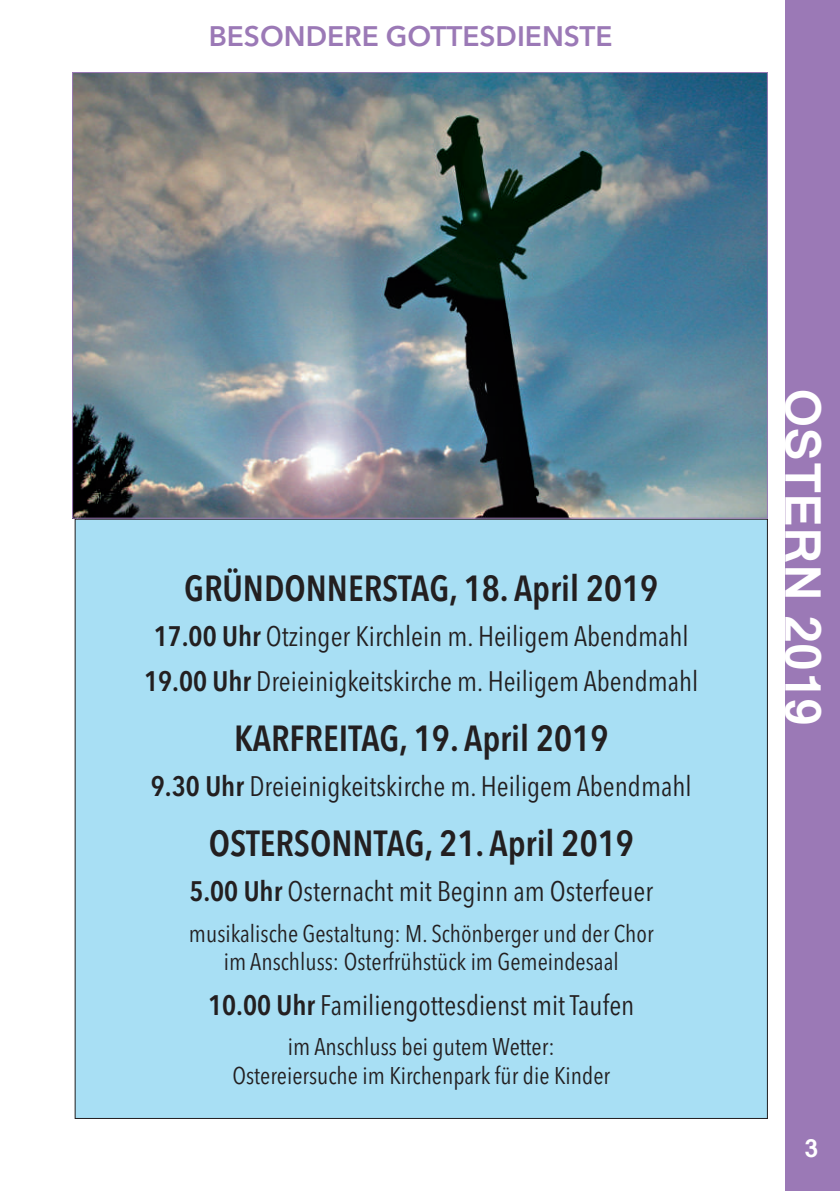
<style>
.page{position:relative;width:840px;height:1191px;background:#fff}
.page>*{position:absolute;margin:0;border:0;box-sizing:border-box;transform-origin:0 0}
.t1{font:700 48px "Kartika";color:#fff}
.t2{font:600 condensed 36px "Avenir Next LT Pro";color:#231f20}
.t3{font:condensed 28px/45px "Avenir Next LT Pro";color:#231f20;text-align:center}
.t4{font:600 28px "Avenir Next LT Pro";color:#9b79b6}
.t5{font:condensed 24px/28.8px "Avenir Next LT Pro";color:#231f20;text-align:center}
.t6{font:700 24px "Kartika";color:#fff}
.s1{font-weight:600}
</style>
<div class="page">
<div style="left:785px;top:0;width:54px;height:1191px;background:#9b79b6"></div>
<div style="left:75px;top:519px;width:692px;height:599px;background:#a8dff4"></div>
<img style="left:74px;top:74px;width:691px;height:443px">
<p class="t4" style="left:208px;top:19px;width:405px">BESONDERE GOTTESDIENSTE</p>
<p class="t2" style="left:184px;top:566px;width:475px">GRÜNDONNERSTAG, 18. April 2019</p>
<p class="t3" style="left:144px;top:613px;width:555px"><span class="s1">17.00 Uhr</span> Otzinger Kirchlein m. Heiligem Abendmahl<br><span class="s1">19.00 Uhr</span> Dreieinigkeitskirche m. Heiligem Abendmahl</p>
<p class="t2" style="left:234px;top:716px;width:375px">KARFREITAG, 19. April 2019</p>
<p class="t3" style="left:151px;top:763px;width:542px"><span class="s1">9.30 Uhr</span> Dreieinigkeitskirche m. Heiligem Abendmahl</p>
<p class="t2" style="left:209px;top:822px;width:426px">OSTERSONNTAG, 21. April 2019</p>
<p class="t3" style="left:189px;top:869px;width:465px"><span class="s1">5.00 Uhr</span> Osternacht mit Beginn am Osterfeuer</p>
<p class="t5" style="left:189px;top:918px;width:466px">musikalische Gestaltung: M. Schönberger und der Chor im Anschluss: Osterfrühstück im Gemeindesaal</p>
<p class="t3" style="left:208px;top:983px;width:427px"><span class="s1">10.00 Uhr</span> Familiengottesdienst mit Taufen</p>
<p class="t5" style="left:232px;top:1032px;width:379px">im Anschluss bei gutem Wetter:<br>Ostereiersuche im Kirchenpark für die Kinder</p>
<h1 class="t1" style="left:832px;top:388px;width:340px;rotate:90deg">OSTERN 2019</h1>
<p class="t6" style="left:803px;top:1133px;width:15px">3</p>
</div>
